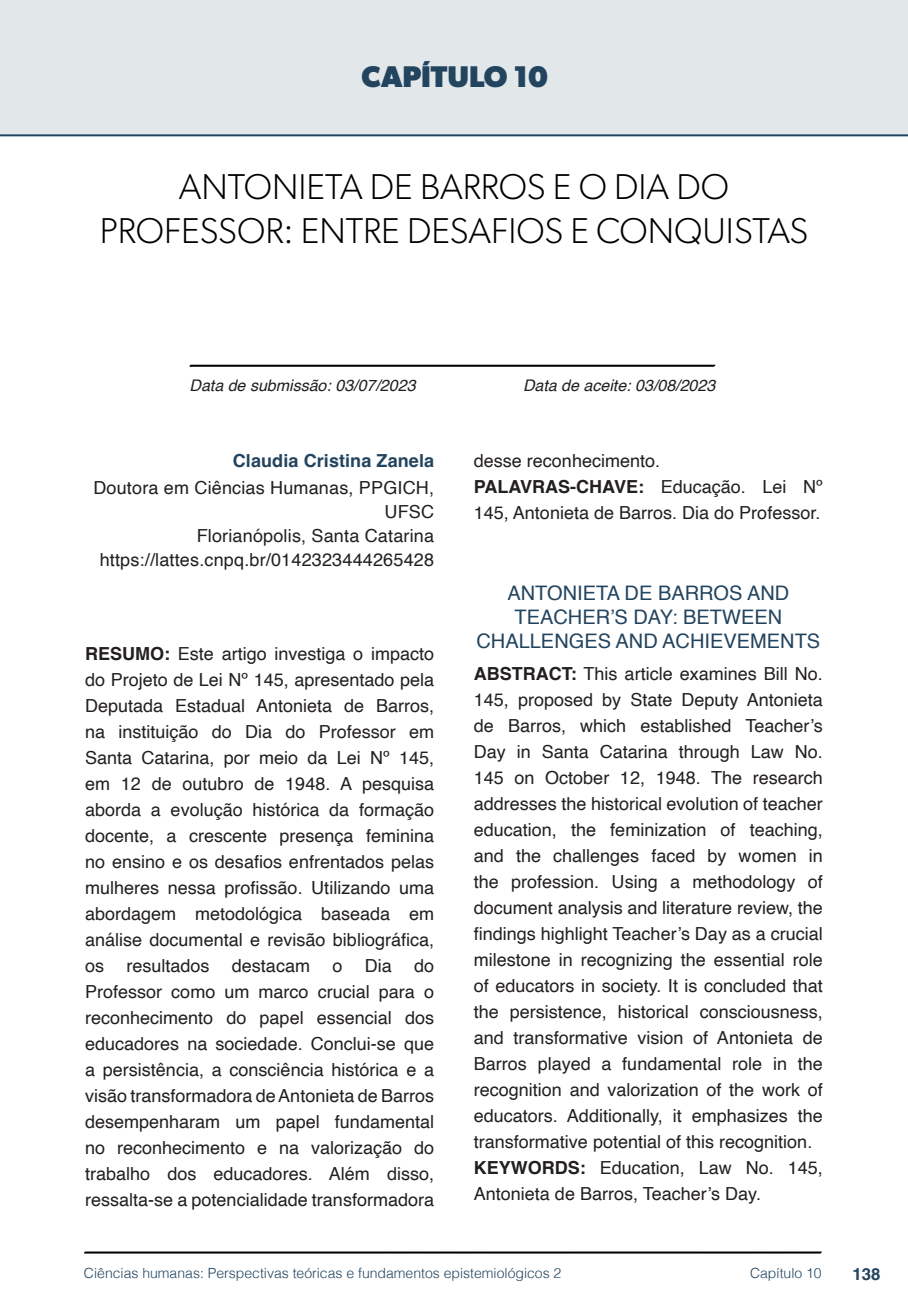
<style>
.page{position:relative;width:908px;height:1304px;background:#fff}
.page>*{position:absolute;margin:0;border:0;box-sizing:border-box;transform-origin:0 0}
.nome_artigos{font:300 36px/44px "Gibson";color:#000;text-align:center}
.capítulos{font:700 30px "Gibson";color:#23445f}
.título_Inglês{font:20px/24px "Helvetica";color:#23445f;text-align:center}
.Resumos_e_PC_TXT{font:18px/26px "Helvetica";color:#231f20;text-align:justify}
.info_autores{font:18px/24px "Helvetica";letter-spacing:.01em;color:#231f20;text-align:right}
.nome_autores{font:700 18px "Helvetica";letter-spacing:.005em;color:#23445f}
.t1{font:700 16.8px "Helvetica";color:#23445f}
.data{font:italic 16px "Helvetica";color:#231f20}
.t2{font:300 14px "Helvetica";color:#23445f}
.s1{font-weight:700}
</style>
<div class="page">
<svg style="left:84px;top:1251px;width:737px;height:3px;background:#515151"></svg>
<div style="left:0;top:0;width:907px;height:136px;background:#e2e7e9"></div>
<svg style="left:189px;top:364px;width:526px;height:3px;background:#4f4f4f"></svg>
<div style="left:44px;top:72px;width:68px;height:61px;background:#e2e7e9"></div>
<p class="capítulos" style="left:361px;top:58px;width:188px">CAPÍTULO 10</p>
<p class="nome_artigos" style="left:100px;top:164px;width:709px">ANTONIETA DE BARROS E O DIA DO<br>PROFESSOR: ENTRE DESAFIOS E CONQUISTAS</p>
<p class="data" style="left:189px;top:373px;width:227px">Data de submissão: 03/07/2023</p>
<p class="data" style="left:523px;top:373px;width:194px">Data de aceite: 03/08/2023</p>
<p class="nome_autores" style="left:233px;top:450px;width:203px">Claudia Cristina Zanela</p>
<p class="info_autores" style="left:93px;top:477px;width:342px">Doutora em Ciências Humanas, PPGICH,<br>UFSC</p>
<p class="info_autores" style="left:197px;top:525px;width:239px">Florianópolis, Santa Catarina</p>
<p class="info_autores" style="left:100px;top:549px;width:336px">https://lattes.cnpq.br/0142323444265428</p>
<p class="Resumos_e_PC_TXT" style="left:85px;top:642px;width:350px"><span class="s1">RESUMO:</span> Este artigo investiga o impacto do Projeto de Lei Nº 145, apresentado pela Deputada Estadual Antonieta de Barros, na instituição do Dia do Professor em Santa Catarina, por meio da Lei Nº 145, em 12 de outubro de 1948. A pesquisa aborda a evolução histórica da formação docente, a crescente presença feminina no ensino e os desafios enfrentados pelas mulheres nessa profissão. Utilizando uma abordagem metodológica baseada em análise documental e revisão bibliográfica, os resultados destacam o Dia do Professor como um marco crucial para o reconhecimento do papel essencial dos educadores na sociedade. Conclui-se que a persistência, a consciência histórica e a visão transformadora de Antonieta de Barros desempenharam um papel fundamental no reconhecimento e na valorização do trabalho dos educadores. Além disso, ressalta-se a potencialidade transformadora</p>
<p class="Resumos_e_PC_TXT" style="left:473px;top:448px;width:188px">desse reconhecimento.</p>
<p class="Resumos_e_PC_TXT" style="left:473px;top:474px;width:350px"><span class="s1">PALAVRAS-CHAVE:</span> Educação. Lei Nº<br>145, Antonieta de Barros. Dia do Professor.</p>
<p class="título_Inglês" style="left:476px;top:582px;width:345px">ANTONIETA DE BARROS AND<br>TEACHER’S DAY: BETWEEN<br>CHALLENGES AND ACHIEVEMENTS</p>
<p class="Resumos_e_PC_TXT" style="left:473px;top:661px;width:350px"><span class="s1">ABSTRACT:</span> This article examines Bill No.<br>145, proposed by State Deputy Antonieta de Barros, which established Teacher’s Day in Santa Catarina through Law No.<br>145 on October 12, 1948. The research addresses the historical evolution of teacher education, the feminization of teaching, and the challenges faced by women in the profession. Using a methodology of document analysis and literature review, the findings highlight Teacher’s Day as a crucial milestone in recognizing the essential role of educators in society. It is concluded that the persistence, historical consciousness, and transformative vision of Antonieta de Barros played a fundamental role in the recognition and valorization of the work of educators. Additionally, it emphasizes the transformative potential of this recognition.</p>
<p class="Resumos_e_PC_TXT" style="left:473px;top:1155px;width:350px"><span class="s1">KEYWORDS:</span> Education, Law No. 145,<br>Antonieta de Barros, Teacher’s Day.</p>
<p class="t2" style="left:84px;top:1261px;width:478px">Ciências humanas: Perspectivas teóricas e fundamentos epistemiológicos 2</p>
<p class="t2" style="left:749px;top:1261px;width:73px">Capítulo 10</p>
<p class="t1" style="left:851px;top:1264px;width:30px">138</p>
</div>
